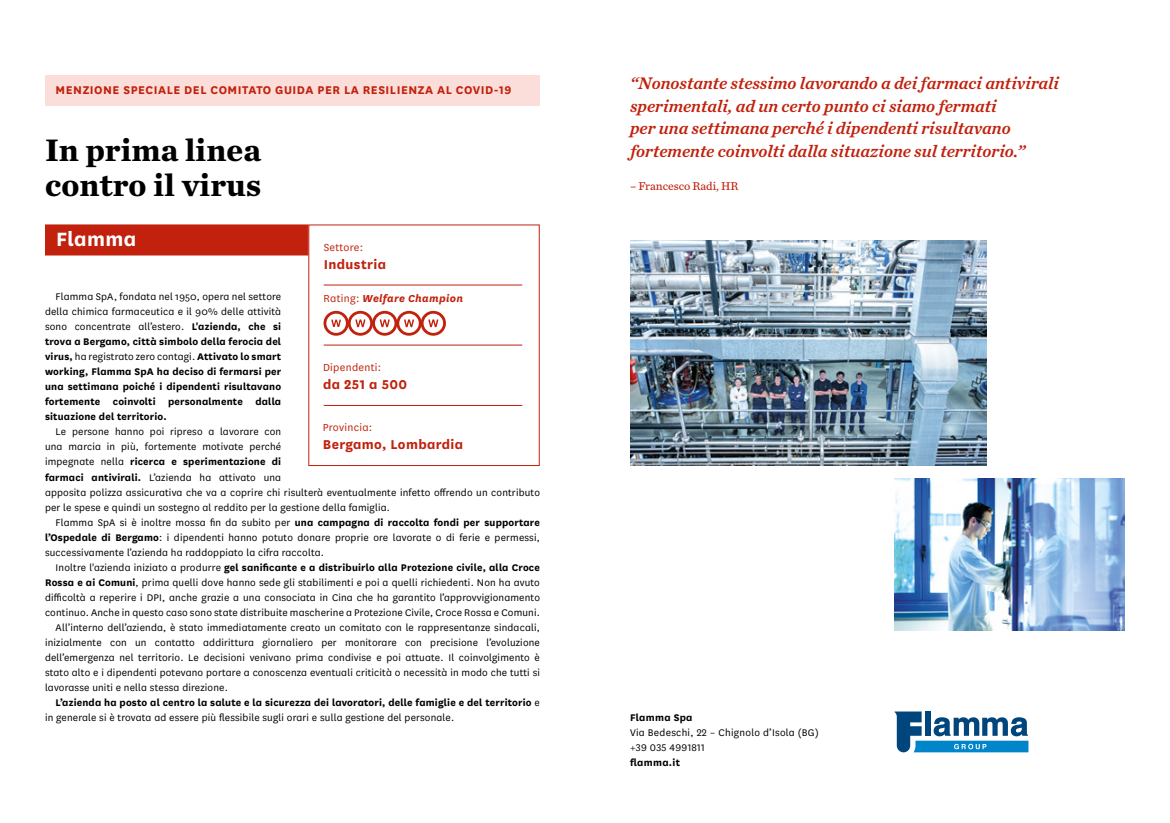
<style>
.page{position:relative;width:1170px;height:823px;background:#fff}
.page>*{position:absolute;margin:0;border:0;box-sizing:border-box;transform-origin:0 0}
.t1{font:700 32.5px/35px "Chronicle Text G4";color:#000}
.t2{font:700 22.5px "National";letter-spacing:.015em;color:#fff}
.t3{font:italic 17.5px/22.5px "Chronicle Text G3 Semi";color:#c1210d}
.t4{font:700 15px "National";letter-spacing:.025em;color:#c1210d}
.t5{font:700 13.12px "National";letter-spacing:.04em;color:#c1210d}
.t6{font:11.88px "National";letter-spacing:.025em;color:#c1210d}
.t7{font:italic 700 11.88px "National";letter-spacing:.025em;color:#c1210d}
.t8{font:11.88px "Chronicle Text G3";color:#c1210d}
.t9{font:11.25px/15px "National";letter-spacing:.015em;color:#000;text-align:justify}
.t10{font:700 11.25px/15px "National";letter-spacing:.015em;color:#000;text-align:justify}
.s1{font-weight:400}
.s2{font-weight:700}
.s3{font-weight:400;font-style:normal}
</style>
<div class="page">
<div style="left:45px;top:224px;width:263px;height:31px;background:#c1210d;border:1px solid #c1210d"></div>
<div style="left:45px;top:75px;width:495px;height:30px;background:#fbded9"></div>
<hr style="left:324px;top:284px;width:198px;height:1px;background:#c1210d">
<hr style="left:324px;top:344px;width:198px;height:1px;background:#c1210d">
<hr style="left:324px;top:405px;width:198px;height:1px;background:#c1210d">
<svg style="left:323px;top:311px;width:123px;height:24px"></svg>
<img style="left:894px;top:478px;width:230px;height:152px">
<img style="left:630px;top:240px;width:356px;height:225px">
<svg style="left:894px;top:711px;width:134px;height:41px"></svg>
<p class="t5" style="left:56px;top:81px;width:457px">MENZIONE SPECIALE DEL COMITATO GUIDA PER LA RESILIENZA AL COVID-19</p>
<h3 class="t3" style="left:630px;top:71px;width:430px">“Nonostante stessimo lavorando a dei farmaci antivirali sperimentali, ad un certo punto ci siamo fermati<br>per una settimana perché i dipendenti risultavano fortemente coinvolti dalla situazione sul territorio.”</h3>
<p class="t8" style="left:630px;top:176px;width:110px">– Francesco Radi, HR</p>
<h1 class="t1" style="left:45px;top:131px;width:218px">In prima linea contro il virus</h1>
<h2 class="t2" style="left:56px;top:223px;width:82px">Flamma</h2>
<p class="t10" style="left:45px;top:288px;width:238px;text-indent:11px"><span class="s1">Flamma SpA, fondata nel 1950, opera nel settore della chimica farmaceutica e il 90% delle attività sono concentrate all’estero.</span> L'azienda, che si trova a Bergamo, città simbolo della ferocia del virus, <span class="s1">ha registrato zero contagi.</span> Attivato lo smart working, Flamma SpA ha deciso di fermarsi per una settimana poiché i dipendenti risultavano fortemente coinvolti personalmente dalla situazione del territorio.</p>
<p class="t9" style="left:45px;top:424px;width:238px;text-indent:11px">Le persone hanno poi ripreso a lavorare con una marcia in più, fortemente motivate perché impegnate nella <span class="s2">ricerca e sperimentazione di farmaci antivirali.</span> L’azienda ha attivato una</p>
<p class="t6" style="left:324px;top:239px;width:41px">Settore:</p>
<h3 class="t4" style="left:324px;top:253px;width:64px">Industria</h3>
<p class="t7" style="left:323px;top:290px;width:141px"><span class="s3">Rating:</span> Welfare Champion</p>
<p class="t6" style="left:323px;top:359px;width:60px">Dipendenti:</p>
<h3 class="t4" style="left:323px;top:373px;width:86px">da 251 a 500</h3>
<p class="t6" style="left:323px;top:419px;width:51px">Provincia:</p>
<h3 class="t4" style="left:323px;top:433px;width:142px">Bergamo, Lombardia</h3>
<p class="t9" style="left:45px;top:484px;width:496px">apposita polizza assicurativa che va a coprire chi risulterà eventualmente infetto offrendo un contributo per le spese e quindi un sostegno al reddito per la gestione della famiglia.</p>
<p class="t9" style="left:45px;top:514px;width:496px;text-indent:11px">Flamma SpA si è inoltre mossa fin da subito per <span class="s2">una campagna di raccolta fondi per supportare l’Ospedale di Bergamo</span>: i dipendenti hanno potuto donare proprie ore lavorate o di ferie e permessi, successivamente l’azienda ha raddoppiato la cifra raccolta.</p>
<p class="t10" style="left:56px;top:558px;width:485px"><span class="s1">Inoltre l'azienda iniziato a produrre</span> gel sanificante e a distribuirlo alla Protezione civile, alla Croce</p>
<p class="t9" style="left:45px;top:574px;width:496px"><span class="s2">Rossa e ai Comuni</span>, prima quelli dove hanno sede gli stabilimenti e poi a quelli richiedenti. Non ha avuto</p>
<p class="t9" style="left:45px;top:589px;width:496px">difficoltà a reperire i DPI, anche grazie a una consociata in Cina che ha garantito l’approvvigionamento</p>
<p class="t9" style="left:45px;top:604px;width:496px">continuo. Anche in questo caso sono state distribuite mascherine a Protezione Civile, Croce Rossa e Comuni.</p>
<p class="t9" style="left:56px;top:619px;width:486px">All’interno dell’azienda, è stato immediatamente creato un comitato con le rappresentanze sindacali,</p>
<p class="t9" style="left:45px;top:634px;width:496px">inizialmente con un contatto addirittura giornaliero per monitorare con precisione l’evoluzione</p>
<p class="t9" style="left:45px;top:649px;width:496px">dell’emergenza nel territorio. Le decisioni venivano prima condivise e poi attuate. Il coinvolgimento è</p>
<p class="t9" style="left:45px;top:664px;width:496px">stato alto e i dipendenti potevano portare a conoscenza eventuali criticità o necessità in modo che tutti si</p>
<p class="t9" style="left:45px;top:679px;width:184px">lavorasse uniti e nella stessa direzione.</p>
<p class="t10" style="left:56px;top:693px;width:485px">L’azienda ha posto al centro la salute e la sicurezza dei lavoratori, delle famiglie e del territorio <span class="s1">e</span></p>
<p class="t9" style="left:45px;top:709px;width:410px">in generale si è trovata ad essere più flessibile sugli orari e sulla gestione del personale.</p>
<p class="t10" style="left:630px;top:708px;width:64px">Flamma Spa</p>
<p class="t9" style="left:630px;top:724px;width:190px">Via Bedeschi, 22 – Chignolo d’Isola (BG) +39 035 4991811</p>
<p class="t10" style="left:630px;top:753px;width:51px">flamma.it</p>
</div>
